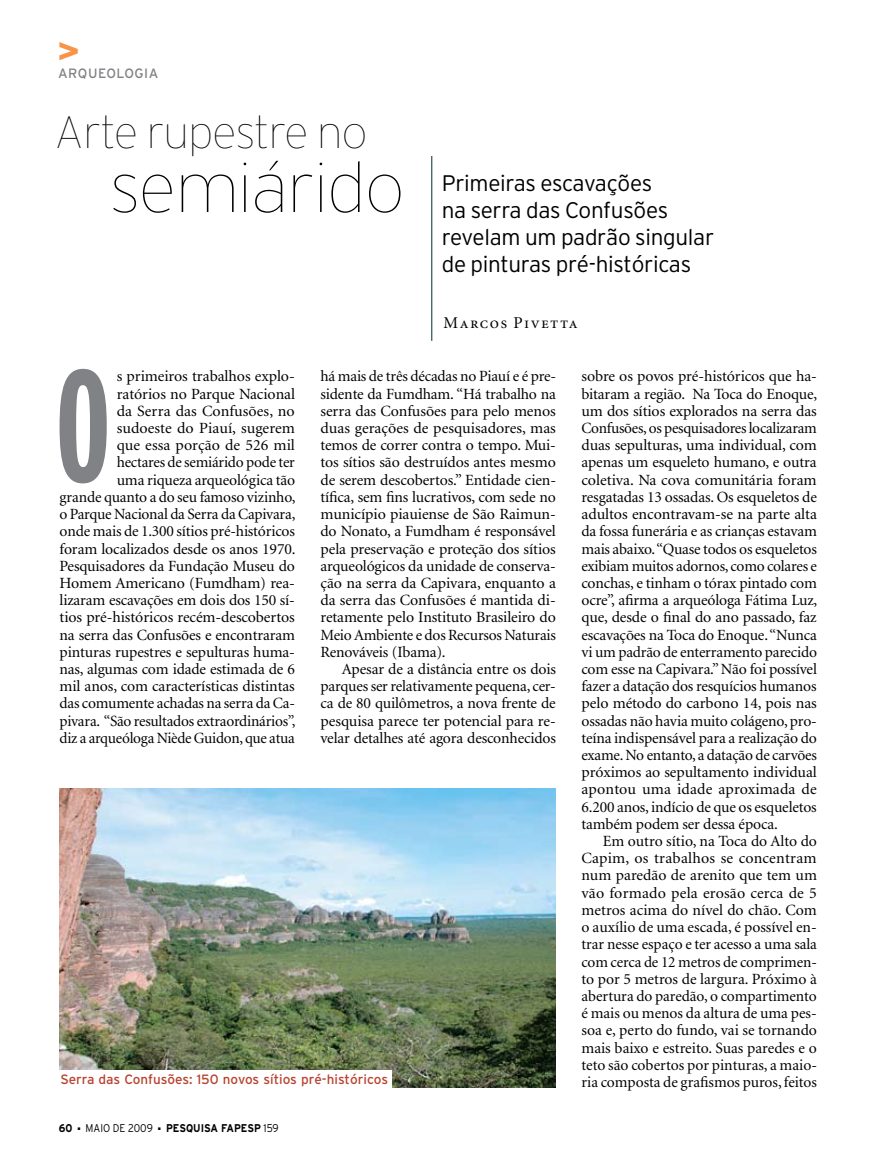
<style>
.page{position:relative;width:885px;height:1170px;background:#fff}
.page>*{position:absolute;margin:0;border:0;box-sizing:border-box;transform-origin:0 0}
.t1{font:700 extra-condensed 158.7px "Interstate";color:#808285;scale:.91 1}
.t2{font:100 69.9px "Interstate";letter-spacing:-.01em;color:#000}
.t3{font:100 45px "Interstate";letter-spacing:-.01em;color:#000}
.t4{font:600 37.5px "Franklin Gothic";color:#f79448}
.t5{font:300 22.5px/27px "Interstate";letter-spacing:-.015em;color:#000}
.t6{font:16.5px "Minion Regular SC";letter-spacing:.085em;color:#000}
.t7{font:15.6px/17.2px "Minion";letter-spacing:-.01em;color:#000;text-align:justify}
.t8{font:13.5px "Interstate";color:#b84330}
.t9{font:13.5px "Interstate";letter-spacing:.035em;color:#808285}
.t10{font:700 11.25px "Interstate";color:#000;scale:.9 1}
.t11{font:300 11.25px "Interstate";color:#000;scale:.9 1}
.s1{font-weight:300}
</style>
<div class="page">
<img style="left:60px;top:788px;width:496px;height:298px">
<hr style="left:431px;top:156px;width:1px;height:185px;background:#002c34">
<div style="left:55px;top:1069px;width:336px;height:20px;background:#fff"></div>
<h3 class="t4" style="left:57px;top:27px;width:24px">&gt;</h3>
<p class="t9" style="left:58px;top:65px;width:102px">arqueologia</p>
<h3 class="t3" style="left:54px;top:108px;width:314px">Arte rupestre no</h3>
<h2 class="t2" style="left:110px;top:150px;width:296px">semiárido</h2>
<h3 class="t5" style="left:441px;top:170px;width:274px">Primeiras escavações<br>na serra das Confusões revelam um padrão singular de pinturas pré-históricas</h3>
<p class="t6" style="left:443px;top:315px;width:136px">Marcos Pivetta</p>
<h1 class="t1" style="left:55px;top:338px;width:63px">O</h1>
<p class="t7" style="left:60px;top:368px;width:237px;text-align:right">s primeiros trabalhos explo-<br>ratórios no Parque Nacional<br>da Serra das Confusões, no sudoeste do Piauí, sugerem<br>que essa porção de 526 mil<br>hectares de semiárido pode ter<br>uma riqueza arqueológica tão<br>grande quanto a do seu famoso vizinho, o Parque Nacional da Serra da Capivara, onde mais de 1.300 sítios pré-históricos foram localizados desde os anos 1970.<br>Pesquisadores da Fundação Museu do Homem Americano (Fumdham) rea&shy;lizaram escavações em dois dos 150 sí&shy;tios pré-históricos recém-descobertos na serra das Confusões e encontraram pinturas rupestres e sepulturas huma&shy;nas, algumas com idade estimada de 6 mil anos, com características distintas das comumente achadas na serra da Ca&shy;pivara. “São resultados extraordinários”, diz a arqueóloga Niède Guidon, que atua</p>
<p class="t7" style="left:581px;top:368px;width:237px">sobre os povos pré-históricos que ha&shy;bitaram a região. Na Toca do Enoque, um dos sítios explorados na serra das Confusões, os pesquisadores localizaram duas sepulturas, uma individual, com apenas um esqueleto humano, e outra coletiva. Na cova comunitária foram resgatadas 13 ossadas. Os esqueletos de adultos encontravam-se na parte alta da fossa funerária e as crianças estavam mais abaixo. “Quase todos os esqueletos exibiam muitos adornos, como colares e conchas, e tinham o tórax pintado com ocre”, afirma a arqueóloga Fátima Luz, que, desde o final do ano passado, faz escavações na Toca do Enoque. “Nunca vi um padrão de enterramento parecido com esse na Capivara.” Não foi possível fazer a datação dos resquícios humanos pelo método do carbono 14, pois nas ossadas não havia muito colágeno, pro&shy;teína indispensável para a realização do exame. No entanto, a datação de carvões próximos ao sepultamento individual apontou uma idade aproximada de 6.200 anos, indício de que os esqueletos também podem ser dessa época.   </p>
<p class="t7" style="left:581px;top:833px;width:237px;text-indent:21px">Em outro sítio, na Toca do Alto do Capim, os trabalhos se concentram num paredão de arenito que tem um vão formado pela erosão cerca de 5 metros acima do nível do chão. Com o auxílio de uma escada, é possível en&shy;trar nesse espaço e ter acesso a uma sala com cerca de 12 metros de comprimen&shy;to por 5 metros de largura. Próximo à abertura do paredão, o compartimento é mais ou menos da altura de uma pes&shy;soa e, perto do fundo, vai se tornando mais baixo e estreito. Suas paredes e o teto são cobertos por pinturas, a maio&shy;ria composta de grafismos puros, feitos</p>
<p class="t7" style="left:320px;top:368px;width:237px">há mais de três décadas no Piauí e é pre&shy;sidente da Fumdham. “Há trabalho na serra das Confusões para pelo menos duas gerações de pesquisadores, mas temos de correr contra o tempo. Mui&shy;tos sítios são destruídos antes mesmo de serem descobertos.” Entidade cien&shy;tífica, sem fins lucrativos, com sede no município piauiense de São Raimun&shy;do Nonato, a Fumdham é responsável pela preservação e proteção dos sítios arqueológicos da unidade de conserva&shy;ção na serra da Capivara, enquanto a da serra das Confusões é mantida di&shy;retamente pelo Instituto Brasileiro do Meio Ambiente e dos Recursos Naturais Renováveis (Ibama).</p>
<p class="t7" style="left:320px;top:661px;width:237px;text-indent:21px">Apesar de a distância entre os dois parques ser relativamente pequena, cer&shy;ca de 80 quilômetros, a nova frente de pesquisa parece ter potencial para re&shy;velar detalhes até agora desconhecidos</p>
<p class="t8" style="left:60px;top:1071px;width:329px">Serra das Confusões: 150 novos sítios pré-históricos</p>
<p class="t10" style="left:59px;top:1121px;width:17px">60</p>
<p class="t11" style="left:78px;top:1121px;width:85px">■ maio DE 2009</p>
<p class="t10" style="left:158px;top:1121px;width:135px">■ PESQUISA FAPESP <span class="s1">159</span></p>
</div>
